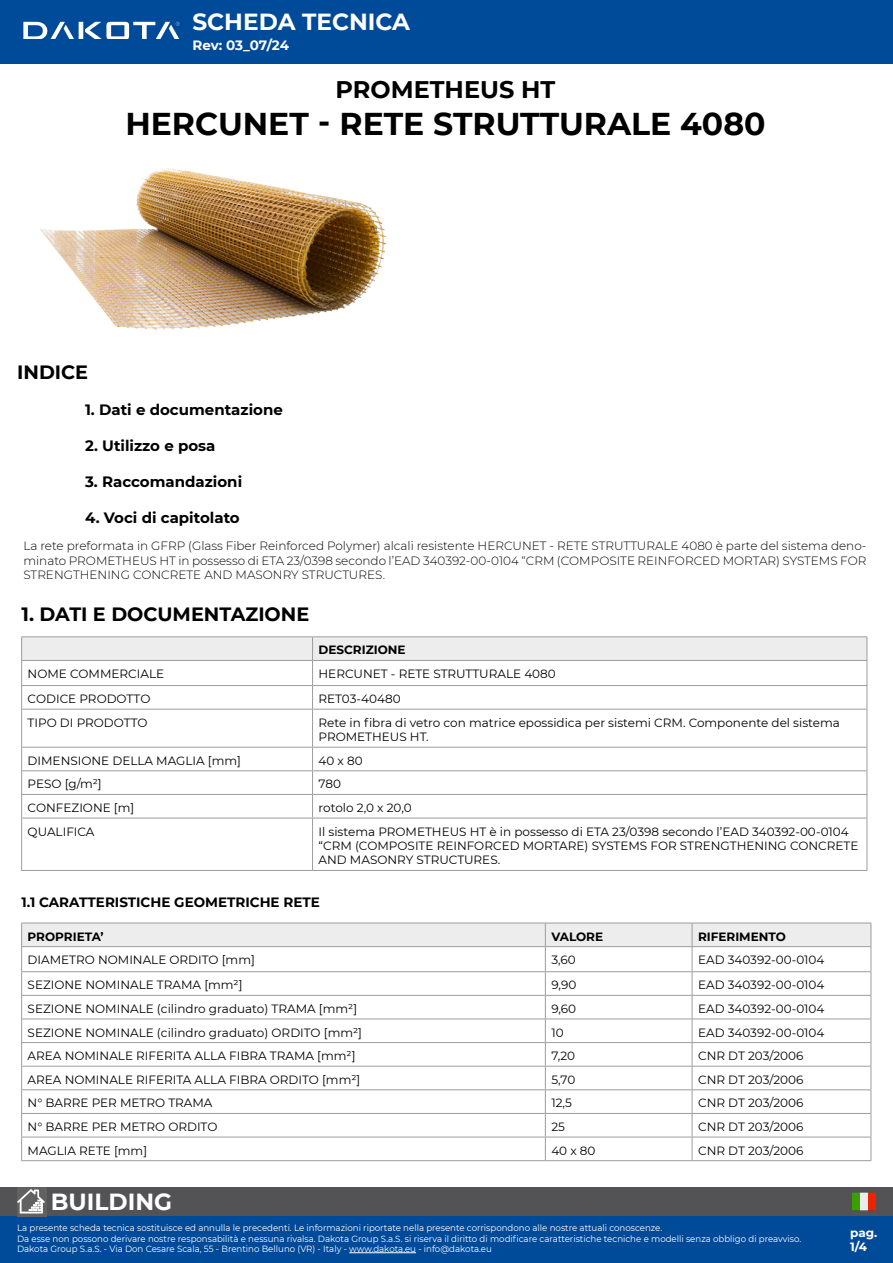
<style>
.page{position:relative;width:893px;height:1263px;background:#fff}
.page>*{position:absolute;margin:0;border:0;box-sizing:border-box;transform-origin:0 0}
.t1{font:700 31.5px "Montserrat";color:#000}
.t2{font:700 24px "Montserrat";color:#000}
.t3{font:700 23.25px "Montserrat";color:#fff}
.t4{font:700 19.2px "Montserrat";color:#000}
.t5{font:700 15px "Montserrat";color:#000}
.t6{font:700 13.5px "Montserrat";color:#000}
.t7{font:700 13.5px "Montserrat";letter-spacing:-.01em;color:#fff}
.t8{font:12px/14.4px "Montserrat";color:#000}
.t9{font:300 12px/14.4px "Montserrat";color:#000;text-align:justify}
.t10{font:700 12px "Montserrat";color:#000}
.t11{font:700 12px/14.4px "Montserrat";color:#fff}
.t12{font:9px/10.5px "Montserrat";color:#fff;scale:.96 1}
</style>
<div class="page">
<div style="left:0;top:0;width:893px;height:64px;background:#004a9a"></div>
<hr style="left:79px;top:22px;width:4px;height:17px;background:#fff">
<svg style="left:23px;top:22px;width:51px;height:17px"></svg>
<svg style="left:85px;top:22px;width:95px;height:17px"></svg>
<div style="left:0;top:1216px;width:893px;height:47px;background:#004a9a"></div>
<hr style="left:349px;top:1252px;width:67px;height:1px;background:#fff">
<div style="left:0;top:1187px;width:893px;height:29px;background:#535356"></div>
<svg style="left:852px;top:1193px;width:24px;height:17px"></svg>
<svg style="left:17px;top:1187px;width:29px;height:29px"></svg>
<svg style="left:17px;top:1189px;width:28px;height:24px"></svg>
<img style="left:40px;top:168px;width:346px;height:162px">
<hr style="left:21px;top:709px;width:292px;height:1px;background:#9d9d9c">
<hr style="left:21px;top:709px;width:1px;height:38px;background:#9d9d9c">
<hr style="left:313px;top:709px;width:554px;height:1px;background:#9d9d9c">
<hr style="left:312px;top:709px;width:1px;height:38px;background:#9d9d9c">
<hr style="left:867px;top:709px;width:1px;height:38px;background:#9d9d9c">
<hr style="left:21px;top:747px;width:292px;height:1px;background:#9d9d9c">
<hr style="left:313px;top:747px;width:554px;height:1px;background:#9d9d9c">
<hr style="left:21px;top:770px;width:292px;height:1px;background:#9d9d9c">
<hr style="left:313px;top:770px;width:554px;height:1px;background:#9d9d9c">
<hr style="left:21px;top:794px;width:292px;height:1px;background:#9d9d9c">
<svg style="left:21px;top:747px;width:1px;height:71px"></svg>
<hr style="left:313px;top:794px;width:554px;height:1px;background:#9d9d9c">
<svg style="left:312px;top:747px;width:1px;height:71px"></svg>
<svg style="left:867px;top:747px;width:1px;height:71px"></svg>
<hr style="left:21px;top:818px;width:292px;height:1px;background:#9d9d9c">
<hr style="left:21px;top:818px;width:1px;height:52px;background:#9d9d9c">
<hr style="left:313px;top:818px;width:554px;height:1px;background:#9d9d9c">
<hr style="left:312px;top:818px;width:1px;height:52px;background:#9d9d9c">
<hr style="left:867px;top:818px;width:1px;height:52px;background:#9d9d9c">
<hr style="left:21px;top:870px;width:292px;height:1px;background:#9d9d9c">
<hr style="left:313px;top:870px;width:554px;height:1px;background:#9d9d9c">
<hr style="left:21px;top:636px;width:292px;height:1px;background:#9d9d9c">
<hr style="left:313px;top:636px;width:554px;height:1px;background:#9d9d9c">
<svg style="left:21px;top:637px;width:847px;height:72px"></svg>
<hr style="left:21px;top:660px;width:292px;height:1px;background:#9d9d9c">
<hr style="left:313px;top:660px;width:554px;height:1px;background:#9d9d9c">
<hr style="left:21px;top:1160px;width:524px;height:1px;background:#9d9d9c">
<hr style="left:545px;top:1160px;width:147px;height:1px;background:#9d9d9c">
<hr style="left:692px;top:1160px;width:179px;height:1px;background:#9d9d9c">
<svg style="left:21px;top:923px;width:851px;height:237px"></svg>
<hr style="left:21px;top:946px;width:524px;height:1px;background:#9d9d9c">
<hr style="left:545px;top:946px;width:147px;height:1px;background:#9d9d9c">
<hr style="left:692px;top:946px;width:179px;height:1px;background:#9d9d9c">
<h3 class="t3" style="left:192px;top:5px;width:219px">SCHEDA TECNICA</h3>
<p class="t7" style="left:192px;top:35px;width:98px">Rev: 03_07/24</p>
<h2 class="t2" style="left:335px;top:72px;width:221px">PROMETHEUS HT</h2>
<h1 class="t1" style="left:125px;top:101px;width:642px">HERCUNET - RETE STRUTTURALE 4080</h1>
<h3 class="t4" style="left:17px;top:358px;width:73px">INDICE</h3>
<p class="t5" style="left:85px;top:399px;width:199px">1. Dati e documentazione</p>
<p class="t5" style="left:85px;top:435px;width:132px">2. Utilizzo e posa</p>
<p class="t5" style="left:85px;top:471px;width:159px">3. Raccomandazioni</p>
<p class="t5" style="left:85px;top:507px;width:156px">4. Voci di capitolato</p>
<p class="t9" style="left:23px;top:538px;width:844px">La rete preformata in GFRP (Glass Fiber Reinforced Polymer) alcali resistente HERCUNET - RETE STRUTTURALE 4080 è parte del sistema deno&shy;minato PROMETHEUS HT in possesso di ETA 23/0398 secondo l’EAD 340392-00-0104 “CRM (COMPOSITE REINFORCED MORTAR) SYSTEMS FOR STRENGTHENING CONCRETE AND MASONRY STRUCTURES.</p>
<h3 class="t4" style="left:22px;top:600px;width:289px">1. DATI E DOCUMENTAZIONE</h3>
<p class="t10" style="left:319px;top:641px;width:89px">DESCRIZIONE</p>
<p class="t8" style="left:28px;top:666px;width:138px">NOME COMMERCIALE</p>
<p class="t8" style="left:319px;top:666px;width:239px">HERCUNET - RETE STRUTTURALE 4080</p>
<p class="t8" style="left:28px;top:691px;width:124px">CODICE PRODOTTO</p>
<p class="t8" style="left:319px;top:691px;width:84px">RET03-40480</p>
<p class="t8" style="left:28px;top:715px;width:121px">TIPO DI PRODOTTO</p>
<p class="t8" style="left:319px;top:715px;width:523px">Rete in fibra di vetro con matrice epossidica per sistemi CRM. Componente del sistema<br>PROMETHEUS HT.</p>
<p class="t8" style="left:28px;top:753px;width:215px">DIMENSIONE DELLA MAGLIA [mm]</p>
<p class="t8" style="left:319px;top:753px;width:46px">40 x 80</p>
<p class="t8" style="left:28px;top:776px;width:76px">PESO [g/m²]</p>
<p class="t8" style="left:319px;top:776px;width:24px">780</p>
<p class="t8" style="left:28px;top:800px;width:108px">CONFEZIONE [m]</p>
<p class="t8" style="left:319px;top:800px;width:95px">rotolo 2,0 x 20,0</p>
<p class="t8" style="left:28px;top:824px;width:68px">QUALIFICA</p>
<p class="t8" style="left:319px;top:824px;width:541px">Il sistema PROMETHEUS HT è in possesso di ETA 23/0398 secondo l’EAD 340392-00-0104 “CRM (COMPOSITE REINFORCED MORTARE) SYSTEMS FOR STRENGTHENING CONCRETE<br>AND MASONRY STRUCTURES.</p>
<p class="t6" style="left:22px;top:893px;width:300px">1.1 CARATTERISTICHE GEOMETRICHE RETE</p>
<p class="t10" style="left:28px;top:928px;width:77px">PROPRIETA’</p>
<p class="t10" style="left:551px;top:928px;width:53px">VALORE</p>
<p class="t10" style="left:698px;top:928px;width:89px">RIFERIMENTO</p>
<p class="t8" style="left:28px;top:952px;width:229px">DIAMETRO NOMINALE ORDITO [mm]</p>
<p class="t8" style="left:551px;top:952px;width:26px">3,60</p>
<p class="t8" style="left:698px;top:952px;width:128px">EAD 340392-00-0104</p>
<p class="t8" style="left:28px;top:977px;width:216px">SEZIONE NOMINALE TRAMA [mm²]</p>
<p class="t8" style="left:551px;top:977px;width:26px">9,90</p>
<p class="t8" style="left:698px;top:977px;width:128px">EAD 340392-00-0104</p>
<p class="t8" style="left:28px;top:1001px;width:331px">SEZIONE NOMINALE (cilindro graduato) TRAMA [mm²]</p>
<p class="t8" style="left:551px;top:1001px;width:26px">9,60</p>
<p class="t8" style="left:698px;top:1001px;width:128px">EAD 340392-00-0104</p>
<p class="t8" style="left:28px;top:1025px;width:336px">SEZIONE NOMINALE (cilindro graduato) ORDITO [mm²]</p>
<p class="t8" style="left:551px;top:1025px;width:14px">10</p>
<p class="t8" style="left:698px;top:1025px;width:128px">EAD 340392-00-0104</p>
<p class="t8" style="left:28px;top:1048px;width:329px">AREA NOMINALE RIFERITA ALLA FIBRA TRAMA [mm²]</p>
<p class="t8" style="left:551px;top:1048px;width:25px">7,20</p>
<p class="t8" style="left:698px;top:1048px;width:107px">CNR DT 203/2006</p>
<p class="t8" style="left:28px;top:1072px;width:334px">AREA NOMINALE RIFERITA ALLA FIBRA ORDITO [mm²]</p>
<p class="t8" style="left:551px;top:1072px;width:25px">5,70</p>
<p class="t8" style="left:698px;top:1072px;width:107px">CNR DT 203/2006</p>
<p class="t8" style="left:28px;top:1095px;width:186px">N° BARRE PER METRO TRAMA</p>
<p class="t8" style="left:551px;top:1095px;width:22px">12,5</p>
<p class="t8" style="left:698px;top:1095px;width:107px">CNR DT 203/2006</p>
<p class="t8" style="left:28px;top:1119px;width:191px">N° BARRE PER METRO ORDITO</p>
<p class="t8" style="left:551px;top:1119px;width:15px">25</p>
<p class="t8" style="left:698px;top:1119px;width:107px">CNR DT 203/2006</p>
<p class="t8" style="left:28px;top:1143px;width:121px">MAGLIA RETE [mm]</p>
<p class="t8" style="left:551px;top:1143px;width:46px">40 x 80</p>
<p class="t8" style="left:698px;top:1143px;width:107px">CNR DT 203/2006</p>
<h3 class="t3" style="left:51px;top:1184px;width:123px">BUILDING</h3>
<p class="t12" style="left:17px;top:1222px;width:818px">La presente scheda tecnica sostituisce ed annulla le precedenti. Le informazioni riportate nella presente corrispondono alle nostre attuali conoscenze.<br>Da esse non possono derivare nostre responsabilità e nessuna rivalsa. Dakota Group S.a.S. si riserva il diritto di modificare caratteristiche tecniche e modelli senza obbligo di preavviso.<br>Dakota Group S.a.S. - Via Don Cesare Scala, 55 - Brentino Belluno (VR) - Italy - www.dakota.eu - info@dakota.eu</p>
<p class="t11" style="left:850px;top:1225px;width:29px">pag.<br>1/4</p>
</div>
